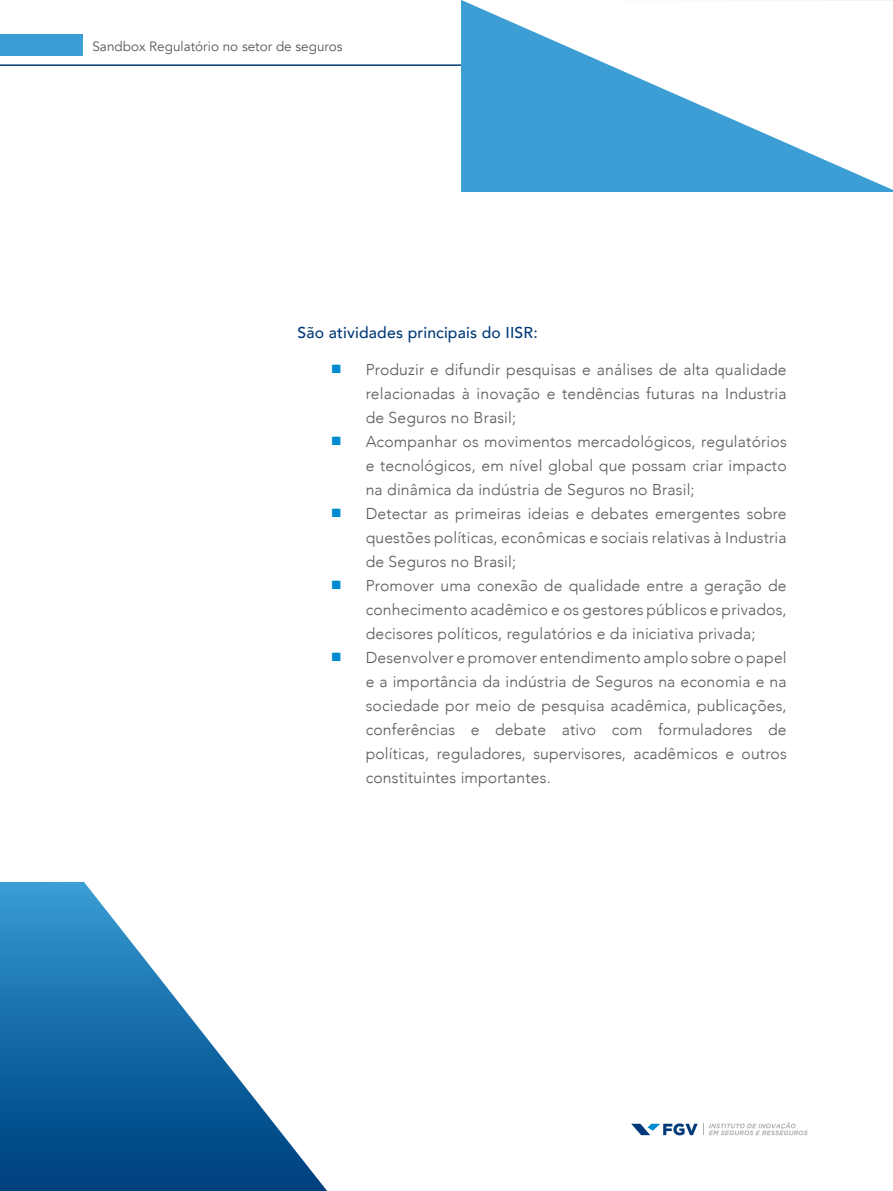
<style>
.page{position:relative;width:893px;height:1191px;background:#fff}
.page>*{position:absolute;margin:0;border:0;box-sizing:border-box;transform-origin:0 0}
.t1{font:300 15.75px/24px "Avenir";letter-spacing:.01em;color:#575756;text-align:justify}
.t2{font:500 15.75px "Avenir";letter-spacing:.01em;color:#003a78}
.t3{font:13.5px "Avenir";color:#575756}
.s1{color:#008bce}
</style>
<div class="page">
<hr style="left:0;top:64px;width:893px;height:2px;background:#003a78">
<div style="left:0;top:34px;width:83px;height:21px;background:#3c9ed4"></div>
<svg style="left:461px;top:0;width:432px;height:190px;fill:#3c9ed4"></svg>
<svg style="left:0;top:882px;width:327px;height:309px"></svg>
<svg style="left:631px;top:1122px;width:177px;height:13px"></svg>
<p class="t3" style="left:92px;top:39px;width:252px">Sandbox Regulatório no setor de seguros</p>
<p class="t2" style="left:298px;top:319px;width:242px">São atividades principais do IISR:</p>
<p class="t1" style="left:366px;top:357px;width:423px;text-indent:-34px"><span class="s1">■</span> Produzir e difundir pesquisas e análises de alta qualidade relacionadas à inovação e tendências futuras na Industria de Seguros no Brasil;</p>
<p class="t1" style="left:366px;top:429px;width:423px;text-indent:-34px"><span class="s1">■</span> Acompanhar os movimentos mercadológicos, regulatórios e tecnológicos, em nível global que possam criar impacto na dinâmica da indústria de Seguros no Brasil;</p>
<p class="t1" style="left:366px;top:501px;width:423px;text-indent:-34px"><span class="s1">■</span> Detectar as primeiras ideias e debates emergentes sobre questões políticas, econômicas e sociais relativas à Industria de Seguros no Brasil;</p>
<p class="t1" style="left:366px;top:573px;width:423px;text-indent:-34px"><span class="s1">■</span> Promover uma conexão de qualidade entre a geração de conhecimento acadêmico e os gestores públicos e privados, decisores políticos, regulatórios e da iniciativa privada;</p>
<p class="t1" style="left:366px;top:645px;width:423px;text-indent:-34px"><span class="s1">■</span> Desenvolver e promover entendimento amplo sobre o papel e a importância da indústria de Seguros na economia e na sociedade por meio de pesquisa acadêmica, publicações, conferências e debate ativo com formuladores de políticas, reguladores, supervisores, acadêmicos e outros constituintes importantes.</p>
</div>
